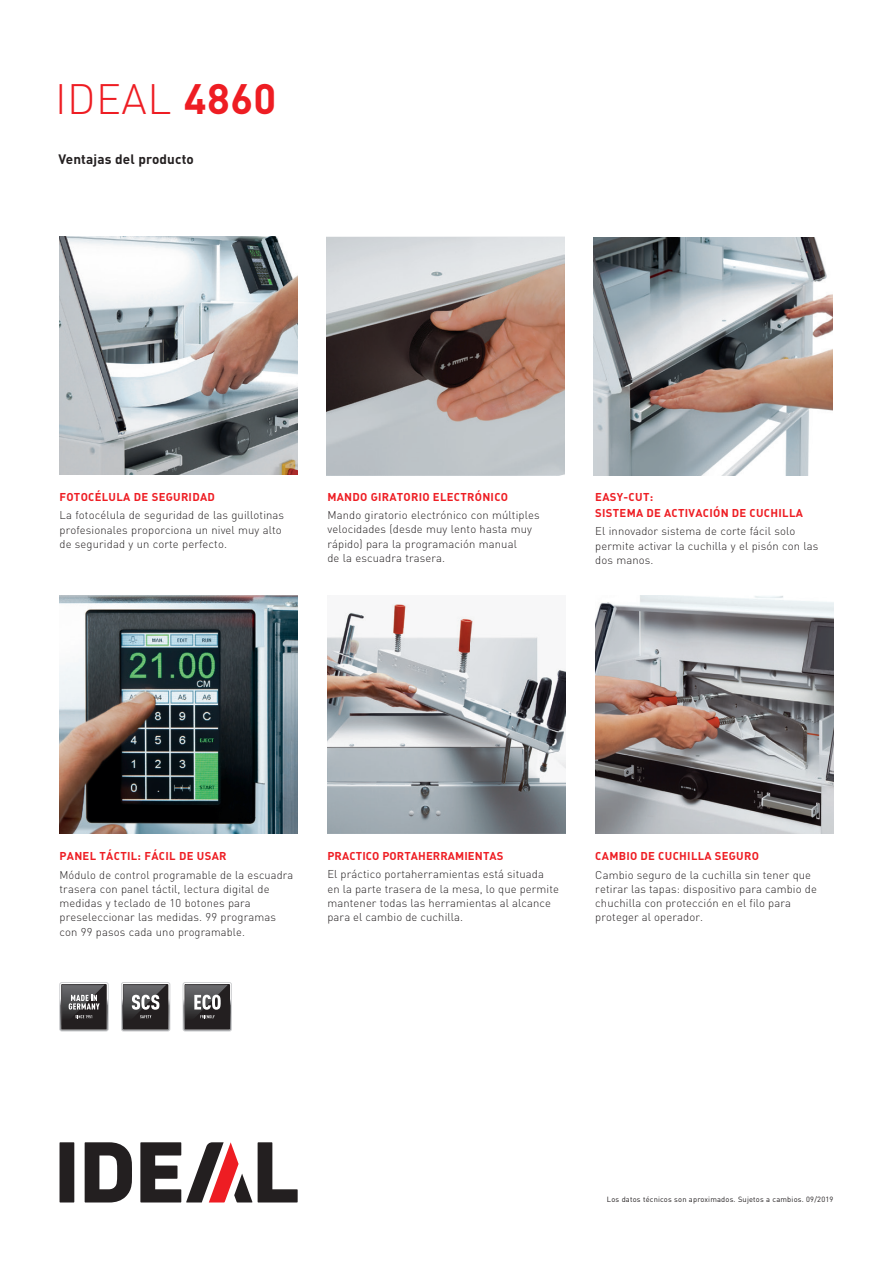
<style>
.page{position:relative;width:893px;height:1263px;background:#fff}
.page>*{position:absolute;margin:0;border:0;box-sizing:border-box;transform-origin:0 0}
.t1{font:300 42px "DIN";letter-spacing:.01em;color:#ee1d23}
.t2{font:700 13.5px "DIN";letter-spacing:.01em;color:#231f20}
.t3{font:300 11.25px/14.2px "DIN";letter-spacing:.01em;color:#231f20}
.t4{font:700 11.25px/16.2px "DIN";letter-spacing:.025em;color:#ee1d23}
.t5{font:7.5px "DIN";letter-spacing:.025em;color:#231f20}
.s1{font-weight:700}
</style>
<div class="page">
<img style="left:326px;top:237px;width:238px;height:239px">
<img style="left:594px;top:237px;width:238px;height:239px">
<img style="left:327px;top:604px;width:239px;height:229px">
<img style="left:595px;top:595px;width:238px;height:238px">
<img style="left:60px;top:595px;width:238px;height:238px">
<img style="left:60px;top:236px;width:238px;height:238px">
<div style="left:60px;top:1142px;width:14px;height:60px;background:#231f20"></div>
<svg style="left:258px;top:1142px;width:40px;height:60px"></svg>
<svg style="left:85px;top:1142px;width:47px;height:60px"></svg>
<svg style="left:140px;top:1142px;width:112px;height:60px"></svg>
<svg style="left:121px;top:982px;width:49px;height:49px;background:#5f5d5e"></svg>
<svg style="left:183px;top:982px;width:49px;height:49px;background:#605e5f"></svg>
<svg style="left:60px;top:982px;width:48px;height:49px;background:#5b595a"></svg>
<h1 class="t1" style="left:55px;top:73px;width:223px">IDEAL <span class="s1">4860</span></h1>
<p class="t2" style="left:58px;top:151px;width:137px">Ventajas del producto</p>
<p class="t4" style="left:60px;top:488px;width:157px">FOTOCÉLULA DE SEGURIDAD</p>
<p class="t3" style="left:60px;top:508px;width:226px">La fotocélula de seguridad de las guillotinas profesionales proporciona un nivel muy alto de seguridad y un corte perfecto.</p>
<p class="t4" style="left:327px;top:488px;width:182px">MANDO GIRATORIO ELECTRÓNICO</p>
<p class="t3" style="left:327px;top:508px;width:214px">Mando giratorio electrónico con múltiples velocidades (desde muy lento hasta muy rápido) para la programación manual<br>de la escuadra trasera.</p>
<p class="t4" style="left:595px;top:488px;width:209px">EASY-CUT:<br>SISTEMA DE ACTIVACIÓN DE CUCHILLA</p>
<p class="t3" style="left:595px;top:524px;width:225px">El innovador sistema de corte fácil solo permite activar la cuchilla y el pisón con las dos manos.</p>
<p class="t4" style="left:60px;top:847px;width:168px">PANEL TÁCTIL: FÁCIL DE USAR</p>
<p class="t3" style="left:60px;top:867px;width:235px">Módulo de control programable de la escuadra trasera con panel táctil, lectura digital de medidas y teclado de 10 botones para preseleccionar las medidas. 99 programas con 99 pasos cada uno programable.</p>
<p class="t4" style="left:327px;top:847px;width:178px">PRACTICO PORTAHERRAMIENTAS</p>
<p class="t3" style="left:327px;top:867px;width:233px">El práctico portaherramientas está situada<br>en la parte trasera de la mesa, lo que permite mantener todas las herramientas al alcance para el cambio de cuchilla.</p>
<p class="t4" style="left:595px;top:847px;width:165px">CAMBIO DE CUCHILLA SEGURO</p>
<p class="t3" style="left:595px;top:867px;width:223px">Cambio seguro de la cuchilla sin tener que retirar las tapas: dispositivo para cambio de chuchilla con protección en el filo para proteger al operador.</p>
<p class="t5" style="left:607px;top:1195px;width:228px">Los datos técnicos son aproximados. Sujetos a cambios. 09/2019</p>
</div>
